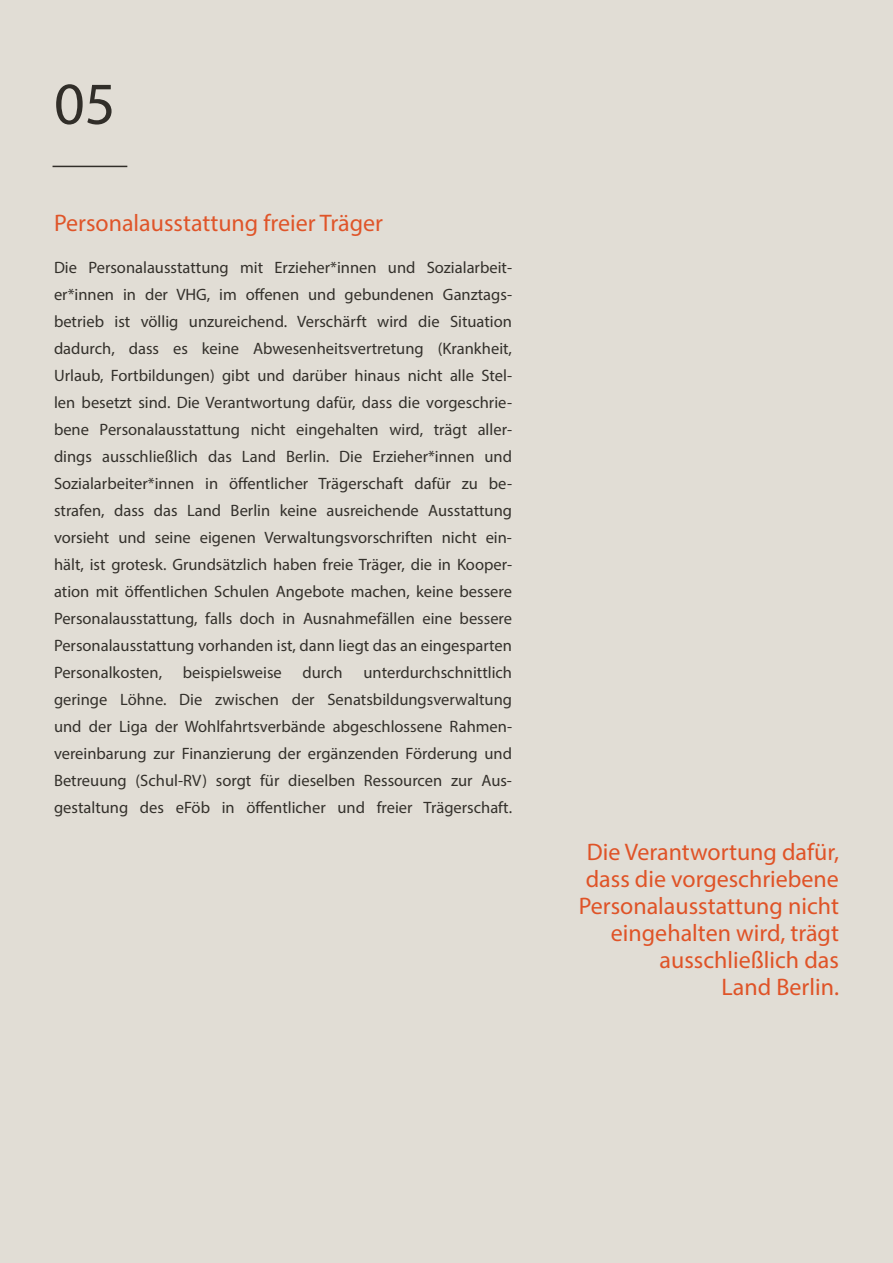
<style>
.page{position:relative;width:893px;height:1263px;background:#e1ddd5}
.page>*{position:absolute;margin:0;border:0;box-sizing:border-box;transform-origin:0 0}
.t1{font:60px "Myriad Pro";color:#312e29}
.t2{font:24px/27px "Myriad Pro";color:#df5327;text-align:right}
.t3{font:16.5px/27px "Myriad Pro";color:#312e29;text-align:justify}
</style>
<div class="page">
<hr style="left:53px;top:166px;width:74px;height:1px;background:#312e29">
<h1 class="t1" style="left:54px;top:67px;width:63px">05</h1>
<h2 class="t2" style="left:54px;top:209px;width:331px">Personalausstattung freier Träger</h2>
<p class="t3" style="left:54px;top:253px;width:460px">Die Personalausstattung mit Erzieher*innen und Sozialarbeit&shy;er*innen in der VHG, im offenen und gebundenen Ganztags&shy;betrieb ist völlig unzureichend. Verschärft wird die Situation dadurch, dass es keine Abwesenheitsvertretung (Krankheit, Urlaub, Fortbildungen) gibt und darüber hinaus nicht alle Stel&shy;len besetzt sind. Die Verantwortung dafür, dass die vorgeschrie&shy;bene Personalausstattung nicht eingehalten wird, trägt aller&shy;dings ausschließlich das Land Berlin. Die Erzieher*innen und Sozialarbeiter*innen in öffentlicher Trägerschaft dafür zu be&shy;strafen, dass das Land Berlin keine ausreichende Ausstattung vorsieht und seine eigenen Verwaltungsvorschriften nicht ein&shy;hält, ist grotesk. Grundsätzlich haben freie Träger, die in Kooper&shy;ation mit öffentlichen Schulen Angebote machen, keine bessere Personalausstattung, falls doch in Ausnahmefällen eine bessere Personalausstattung vorhanden ist, dann liegt das an eingesparten Personalkosten,</p>
<p class="t3" style="left:54px;top:658px;width:460px;text-indent:310px">unterdurchschnittlich geringe Löhne. Die zwischen der Senatsbildungsverwaltung und der Liga der Wohlfahrtsverbände abgeschlossene Rahmen&shy;vereinbarung zur Finanzierung der ergänzenden Förderung und Betreuung (Schul-RV) sorgt für dieselben Ressourcen zur Aus&shy;gestaltung des eFöb in öffentlicher und freier Trägerschaft.</p>
<p class="t3" style="left:183px;top:658px;width:100px">beispielsweise</p>
<p class="t3" style="left:303px;top:658px;width:42px">durch</p>
<h2 class="t2" style="left:579px;top:838px;width:262px">Die Verantwortung dafür, dass die vorgeschriebene<br>Personalausstattung nicht eingehalten wird, trägt ausschließlich das<br>Land Berlin.</h2>
</div>
